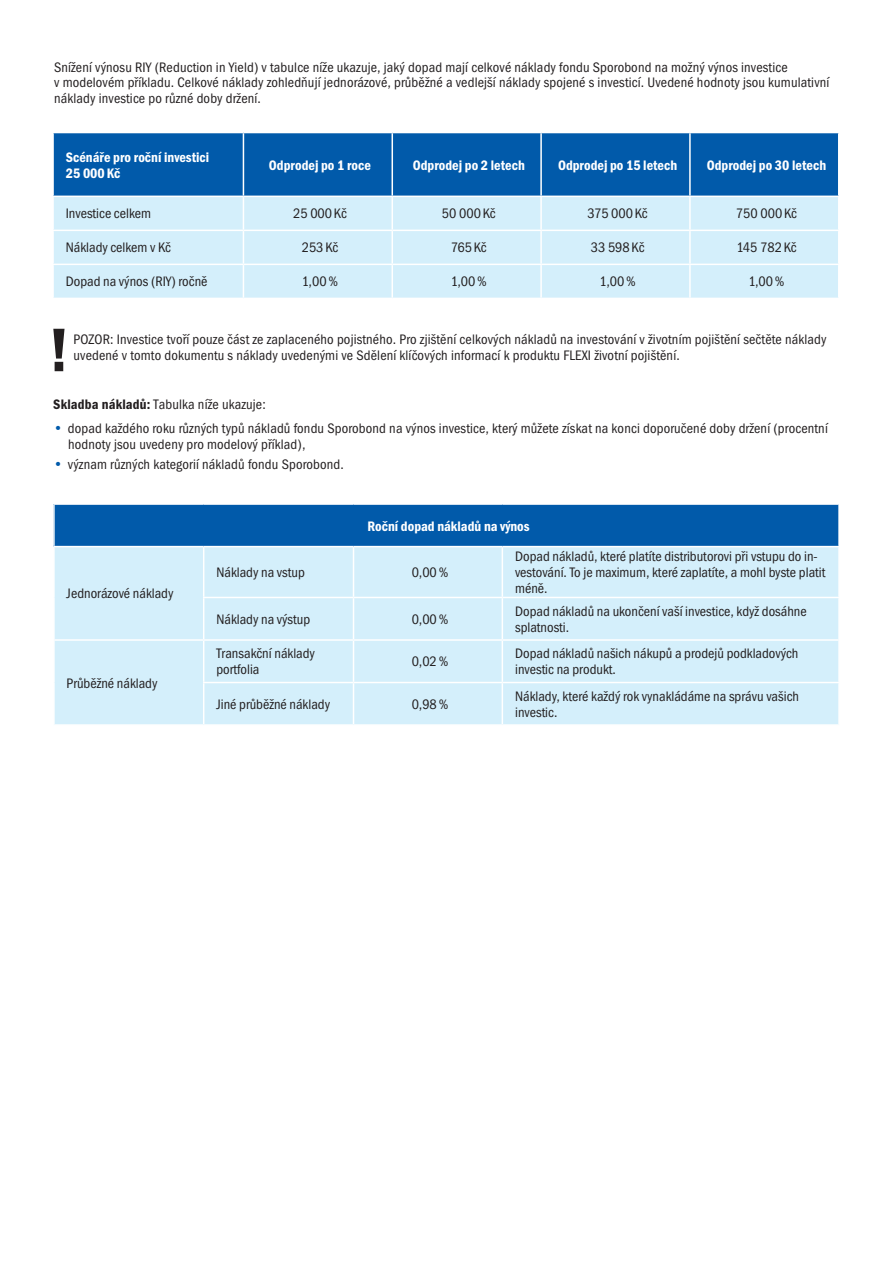
<style>
.page{position:relative;width:893px;height:1263px;background:#fff}
.page>*{position:absolute;margin:0;border:0;box-sizing:border-box;transform-origin:0 0}
.t1{font:600 condensed 63.6px "Franklin Gothic Itc TCE";color:#231f20}
.t2{font:condensed 14.25px/15.8px "Franklin Gothic Itc TCE";letter-spacing:.01em;color:#231f20}
.t3{font:600 condensed 14.25px/15.8px "Franklin Gothic Itc TCE";color:#fff}
.s1{font-weight:600}
.s2{font-size:15px;color:#015aaa}
</style>
<div class="page">
<div style="left:54px;top:133px;width:784px;height:63px;background:#015aaa"></div>
<div style="left:54px;top:197px;width:784px;height:101px;background:#d4effb"></div>
<hr style="left:243px;top:133px;width:1px;height:63px;background:#fff">
<hr style="left:391px;top:133px;width:2px;height:63px;background:#fff">
<hr style="left:540px;top:133px;width:2px;height:63px;background:#fff">
<hr style="left:689px;top:133px;width:2px;height:63px;background:#fff">
<hr style="left:52px;top:230px;width:191px;height:1px;background:#fff">
<hr style="left:243px;top:230px;width:149px;height:1px;background:#fff">
<hr style="left:392px;top:230px;width:149px;height:1px;background:#fff">
<hr style="left:541px;top:230px;width:149px;height:1px;background:#fff">
<hr style="left:690px;top:230px;width:149px;height:1px;background:#fff">
<hr style="left:52px;top:264px;width:191px;height:1px;background:#fff">
<hr style="left:243px;top:264px;width:149px;height:1px;background:#fff">
<hr style="left:392px;top:264px;width:149px;height:1px;background:#fff">
<hr style="left:541px;top:264px;width:149px;height:1px;background:#fff">
<hr style="left:690px;top:264px;width:149px;height:1px;background:#fff">
<hr style="left:243px;top:197px;width:1px;height:33px;background:#fff">
<hr style="left:391px;top:197px;width:2px;height:33px;background:#fff">
<hr style="left:540px;top:197px;width:2px;height:33px;background:#fff">
<hr style="left:689px;top:197px;width:2px;height:33px;background:#fff">
<hr style="left:243px;top:231px;width:1px;height:33px;background:#fff">
<hr style="left:391px;top:231px;width:2px;height:33px;background:#fff">
<hr style="left:540px;top:231px;width:2px;height:33px;background:#fff">
<hr style="left:689px;top:231px;width:2px;height:33px;background:#fff">
<hr style="left:243px;top:265px;width:1px;height:33px;background:#fff">
<hr style="left:391px;top:265px;width:2px;height:33px;background:#fff">
<hr style="left:540px;top:265px;width:2px;height:33px;background:#fff">
<hr style="left:689px;top:265px;width:2px;height:33px;background:#fff">
<div style="left:54px;top:504px;width:785px;height:43px;background:#015aaa"></div>
<div style="left:55px;top:547px;width:783px;height:177px;background:#d4effb"></div>
<hr style="left:53px;top:505px;width:2px;height:41px;background:#fff">
<hr style="left:838px;top:505px;width:2px;height:41px;background:#fff">
<hr style="left:53px;top:503px;width:151px;height:2px;background:#fff">
<hr style="left:204px;top:503px;width:149px;height:2px;background:#fff">
<hr style="left:353px;top:503px;width:149px;height:2px;background:#fff">
<hr style="left:502px;top:503px;width:338px;height:2px;background:#fff">
<hr style="left:53px;top:546px;width:151px;height:1px;background:#fff">
<hr style="left:204px;top:546px;width:149px;height:1px;background:#fff">
<hr style="left:353px;top:546px;width:149px;height:1px;background:#fff">
<hr style="left:502px;top:546px;width:338px;height:1px;background:#fff">
<hr style="left:203px;top:597px;width:150px;height:1px;background:#fff">
<hr style="left:353px;top:597px;width:149px;height:1px;background:#fff">
<hr style="left:502px;top:597px;width:338px;height:1px;background:#fff">
<hr style="left:53px;top:639px;width:151px;height:2px;background:#fff">
<hr style="left:204px;top:639px;width:149px;height:2px;background:#fff">
<hr style="left:353px;top:639px;width:149px;height:2px;background:#fff">
<hr style="left:502px;top:639px;width:338px;height:2px;background:#fff">
<hr style="left:203px;top:682px;width:150px;height:1px;background:#fff">
<hr style="left:353px;top:682px;width:149px;height:1px;background:#fff">
<hr style="left:502px;top:682px;width:338px;height:1px;background:#fff">
<hr style="left:203px;top:547px;width:1px;height:50px;background:#fff">
<hr style="left:353px;top:547px;width:1px;height:50px;background:#fff">
<hr style="left:502px;top:547px;width:1px;height:50px;background:#fff">
<hr style="left:203px;top:598px;width:1px;height:41px;background:#fff">
<hr style="left:353px;top:598px;width:1px;height:41px;background:#fff">
<hr style="left:502px;top:598px;width:1px;height:41px;background:#fff">
<hr style="left:203px;top:641px;width:1px;height:41px;background:#fff">
<hr style="left:353px;top:641px;width:1px;height:41px;background:#fff">
<hr style="left:502px;top:641px;width:1px;height:41px;background:#fff">
<hr style="left:203px;top:683px;width:1px;height:41px;background:#fff">
<hr style="left:353px;top:683px;width:1px;height:41px;background:#fff">
<hr style="left:502px;top:683px;width:1px;height:41px;background:#fff">
<p class="t2" style="left:54px;top:59px;width:777px">Snížení výnosu RIY (Reduction in Yield) v tabulce níže ukazuje, jaký dopad mají celkové náklady fondu Sporobond na možný výnos investice<br>v modelovém příkladu. Celkové náklady zohledňují jednorázové, průběžné a vedlejší náklady spojené s investicí. Uvedené hodnoty jsou kumulativní náklady investice po různé doby držení.</p>
<p class="t3" style="left:66px;top:149px;width:145px">Scénáře pro roční investici<br>25 000 Kč</p>
<p class="t3" style="left:269px;top:157px;width:104px">Odprodej po 1 roce</p>
<p class="t3" style="left:413px;top:157px;width:114px">Odprodej po 2 letech</p>
<p class="t3" style="left:558px;top:157px;width:121px">Odprodej po 15 letech</p>
<p class="t3" style="left:707px;top:157px;width:121px">Odprodej po 30 letech</p>
<p class="t2" style="left:66px;top:206px;width:87px">Investice celkem</p>
<p class="t2" style="left:293px;top:206px;width:55px">25 000Kč</p>
<p class="t2" style="left:442px;top:206px;width:55px">50 000Kč</p>
<p class="t2" style="left:587px;top:206px;width:62px">375 000Kč</p>
<p class="t2" style="left:736px;top:206px;width:63px">750 000Kč</p>
<p class="t2" style="left:66px;top:240px;width:107px">Náklady celkem v Kč</p>
<p class="t2" style="left:302px;top:240px;width:38px">253Kč</p>
<p class="t2" style="left:451px;top:240px;width:37px">765Kč</p>
<p class="t2" style="left:591px;top:240px;width:55px">33 598Kč</p>
<p class="t2" style="left:736px;top:240px;width:62px">145 782Kč</p>
<p class="t2" style="left:66px;top:274px;width:143px">Dopad na výnos (RIY) ročně</p>
<p class="t2" style="left:302px;top:274px;width:38px">1,00%</p>
<p class="t2" style="left:451px;top:274px;width:38px">1,00%</p>
<p class="t2" style="left:600px;top:274px;width:38px">1,00%</p>
<p class="t2" style="left:748px;top:274px;width:38px">1,00%</p>
<h1 class="t1" style="left:48px;top:314px;width:23px">!</h1>
<p class="t2" style="left:74px;top:332px;width:754px">POZOR: Investice tvoří pouze část ze zaplaceného pojistného. Pro zjištění celkových nákladů na investování v životním pojištění sečtěte náklady uvedené v tomto dokumentu s náklady uvedenými ve Sdělení klíčových informací k produktu FLEXI životní pojištění.</p>
<p class="t2" style="left:53px;top:396px;width:214px"><span class="s1">Skladba nákladů:</span> Tabulka níže ukazuje:</p>
<p class="t2" style="left:68px;top:421px;width:761px;text-indent:-15px"><span class="s2">•</span> dopad každého roku různých typů nákladů fondu Sporobond na výnos investice, který můžete získat na konci doporučené doby držení (procentní hodnoty jsou uvedeny pro modelový příklad),</p>
<p class="t2" style="left:53px;top:456px;width:292px"><span class="s2">•</span> význam různých kategorií nákladů fondu Sporobond.</p>
<p class="t2" style="left:67px;top:586px;width:108px">Jednorázové náklady</p>
<p class="t2" style="left:67px;top:675px;width:92px">Průběžné náklady</p>
<p class="t3" style="left:368px;top:518px;width:164px">Roční dopad nákladů na výnos</p>
<p class="t2" style="left:216px;top:565px;width:90px">Náklady na vstup</p>
<p class="t2" style="left:412px;top:565px;width:38px">0,00%</p>
<p class="t2" style="left:515px;top:549px;width:312px">Dopad nákladů, které platíte distributorovi při vstupu do in&shy;vestování. To je maximum, které zaplatíte, a mohl byste platit méně.</p>
<p class="t2" style="left:216px;top:612px;width:95px">Náklady na výstup</p>
<p class="t2" style="left:412px;top:612px;width:38px">0,00%</p>
<p class="t2" style="left:515px;top:604px;width:293px">Dopad nákladů na ukončení vaší investice, když dosáhne splatnosti.</p>
<p class="t2" style="left:216px;top:646px;width:100px">Transakční náklady portfolia</p>
<p class="t2" style="left:412px;top:654px;width:38px">0,02%</p>
<p class="t2" style="left:515px;top:646px;width:285px">Dopad nákladů našich nákupů a prodejů podkladových investic na produkt.</p>
<p class="t2" style="left:216px;top:697px;width:115px">Jiné průběžné náklady</p>
<p class="t2" style="left:412px;top:697px;width:38px">0,98%</p>
<p class="t2" style="left:515px;top:689px;width:285px">Náklady, které každý rok vynakládáme na správu vašich investic.</p>
</div>
